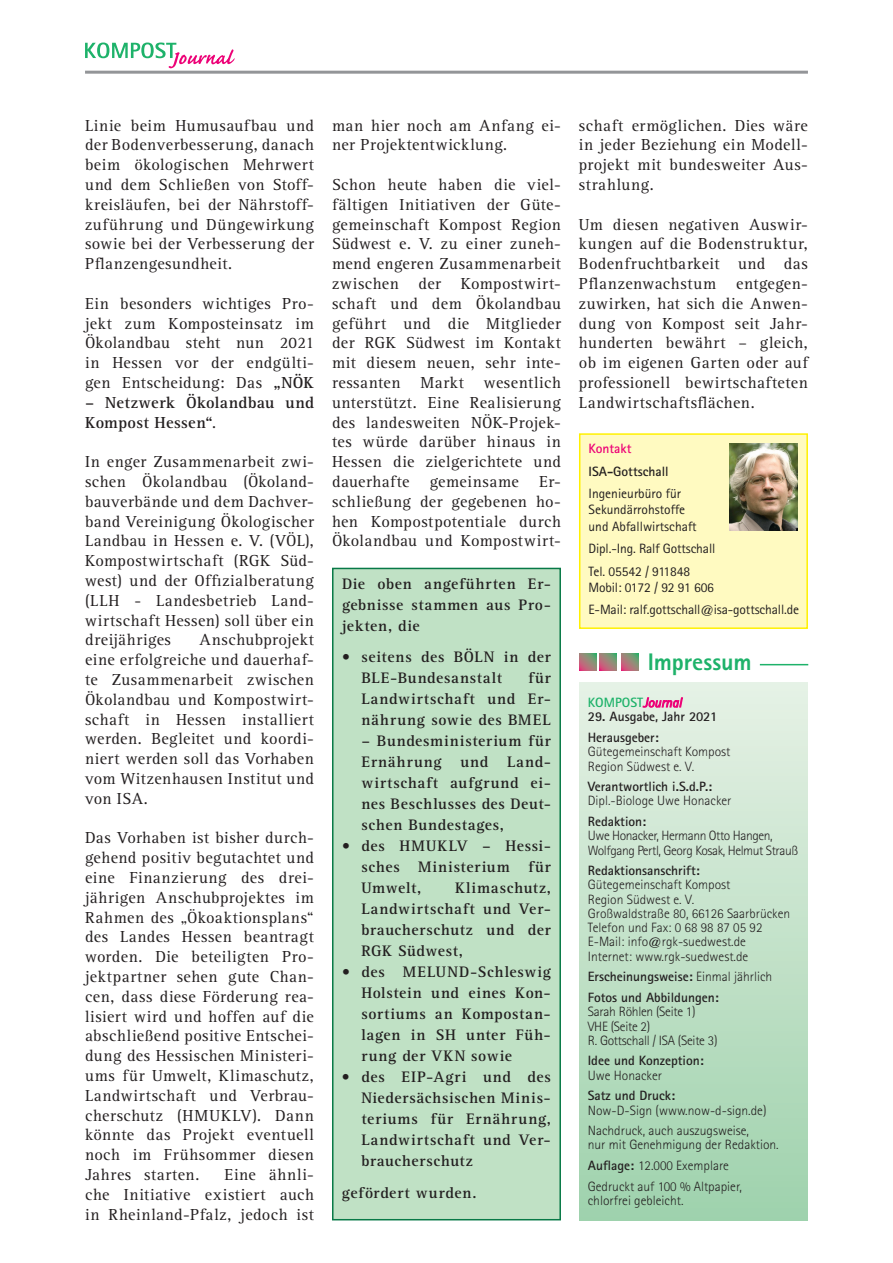
<style>
.page{position:relative;width:893px;height:1263px;background:#fff}
.page>*{position:absolute;margin:0;border:0;box-sizing:border-box;transform-origin:0 0}
.t1{font:800 24px "Rotis Sans Serif Std";letter-spacing:-.005em;color:#1eb26a}
.t2{font:16.5px/19.8px "Rotis Serif Std";letter-spacing:.03em;color:#231f20;text-align:justify}
.t3{font:700 16.5px/19.8px "Rotis Serif Std";letter-spacing:.02em;color:#231f20}
.t4{font:700 15.75px/21px "Rotis Serif Std";letter-spacing:.045em;color:#231f20;text-align:justify}
.t5{font:300 13.5px/14.2px "Rotis Sans Serif Std";color:#231f20}
.t6{font:700 13.5px/20.7px "Rotis Sans Serif Std";color:#231f20}
.t7{font:13.5px/16.2px "Rotis Sans Serif Std";letter-spacing:-.01em;color:#231f20}
.t8{font:300 13.5px/14.2px "Rotis Sans Serif Std";letter-spacing:-.03em;color:#231f20}
.t9{font:300 13.5px/14.2px "Rotis Sans Serif Std";letter-spacing:-.02em;color:#231f20}
.t10{font:700 13.5px "Rotis Sans Serif Std";color:#1eb26a}
.t11{font:700 13.5px "Rotis Sans Serif Std";color:#ed0277}
.s1{font-weight:700}
.s2{font-weight:400}
.s3{font-weight:400;font-style:italic;color:#ed0277}
.s4{font-weight:300}
</style>
<div class="page">
<hr style="left:85px;top:71px;width:723px;height:3px;background:#939598">
<svg style="left:85px;top:43px;width:150px;height:25px"></svg>
<div style="left:579px;top:682px;width:229px;height:538px;background:linear-gradient(to bottom,#e6f1e5,#9fd2ad)"></div>
<svg style="left:643px;top:697px;width:40px;height:11px"></svg>
<svg style="left:579px;top:654px;width:17px;height:17px"></svg>
<svg style="left:600px;top:654px;width:17px;height:17px"></svg>
<svg style="left:621px;top:654px;width:17px;height:17px"></svg>
<hr style="left:760px;top:664px;width:48px;height:1px;background:#1eb26a">
<div style="left:579px;top:433px;width:229px;height:196px;background:#fffac1;border:2px solid #fff101"></div>
<img style="left:730px;top:444px;width:68px;height:87px">
<div style="left:333px;top:568px;width:227px;height:652px;background:#c0e1c5"></div>
<div style="left:332px;top:568px;width:229px;height:652px;border:2px solid #087947"></div>
<p class="t2" style="left:85px;top:116px;width:230px">Linie beim Humusaufbau und der Bodenverbesserung, danach beim ökologischen Mehrwert und dem Schließen von Stoff&shy;kreisläufen, bei der Nährstoff&shy;zuführung und Düngewirkung sowie bei der Verbesserung der Pflanzengesundheit.</p>
<p class="t2" style="left:85px;top:294px;width:230px">Ein besonders wichtiges Pro&shy;jekt zum Komposteinsatz im Ökolandbau steht nun 2021 in Hessen vor der endgülti&shy;gen Entscheidung: Das <span class="s1">„NÖK</span></p>
<p class="t3" style="left:85px;top:393px;width:231px">– Netzwerk Ökolandbau und<br>Kompost Hessen“<span class="s2">.</span></p>
<p class="t2" style="left:85px;top:452px;width:230px">In enger Zusammenarbeit zwi&shy;schen Ökolandbau (Ökoland&shy;bauverbände und dem Dachver&shy;band Vereinigung Ökologischer Landbau in Hessen e. V. (VÖL), Kompostwirtschaft (RGK Süd&shy;west) und der Offizialberatung (LLH - Landesbetrieb Land&shy;wirtschaft Hessen) soll über ein dreijähriges</p>
<p class="t2" style="left:85px;top:630px;width:230px;text-indent:114px">Anschubprojekt eine erfolgreiche und dauerhaf&shy;te Zusammenarbeit zwischen Ökolandbau und Kompostwirt&shy;schaft in Hessen installiert werden. Begleitet und koordi&shy;niert werden soll das Vorhaben vom Witzenhausen Institut und von ISA.</p>
<p class="t2" style="left:85px;top:828px;width:230px">Das Vorhaben ist bisher durch&shy;gehend positiv begutachtet und eine Finanzierung des drei&shy;jährigen Anschubprojektes im Rahmen des „Ökoaktionsplans“ des Landes Hessen beantragt worden. Die beteiligten Pro&shy;jektpartner sehen gute Chan&shy;cen, dass diese Förderung rea&shy;lisiert wird und hoffen auf die abschließend positive Entschei&shy;dung des Hessischen Ministeri&shy;ums für Umwelt, Klimaschutz, Landwirtschaft und Verbrau&shy;cherschutz (HMUKLV). Dann könnte das Projekt eventuell noch im Frühsommer diesen Jahres starten.</p>
<p class="t2" style="left:85px;top:1165px;width:230px;text-indent:140px">Eine ähnli&shy;che Initiative existiert auch in Rheinland-Pfalz, jedoch ist</p>
<p class="t2" style="left:332px;top:116px;width:230px">man hier noch am Anfang ei&shy;ner Projektentwicklung.</p>
<p class="t2" style="left:332px;top:175px;width:230px">Schon heute haben die viel&shy;fältigen Initiativen der Güte&shy;gemeinschaft Kompost Region Südwest e. V. zu einer zuneh&shy;mend engeren Zusammenarbeit zwischen der Kompostwirt&shy;schaft und dem Ökolandbau geführt und die Mitglieder der RGK Südwest im Kontakt mit diesem neuen, sehr inte&shy;ressanten Markt wesentlich unterstützt. Eine Realisierung des landesweiten NÖK-Projek&shy;tes würde darüber hinaus in Hessen die zielgerichtete und dauerhafte gemeinsame Er&shy;schließung der gegebenen ho&shy;hen Kompostpotentiale durch Ökolandbau und Kompostwirt-</p>
<p class="t4" style="left:342px;top:573px;width:210px">Die oben angeführten Er&shy;gebnisse stammen aus Pro&shy;jekten, die</p>
<p class="t4" style="left:361px;top:647px;width:191px;text-indent:-19px">• seitens des BÖLN in der<br>BLE-Bundesanstalt</p>
<p class="t4" style="left:361px;top:668px;width:191px;text-indent:167px">für Landwirtschaft und Er&shy;nährung sowie des BMEL</p>
<p class="t4" style="left:361px;top:731px;width:191px">– Bundesministerium für Ernährung und Land&shy;wirtschaft aufgrund ei&shy;nes Beschlusses des Deut&shy;schen Bundestages,</p>
<p class="t4" style="left:361px;top:836px;width:191px;text-indent:-19px">• des HMUKLV – Hessi&shy;sches Ministerium für Umwelt,</p>
<p class="t4" style="left:361px;top:878px;width:191px;text-indent:94px">Klimaschutz, Landwirtschaft und Ver&shy;braucherschutz und der RGK Südwest,</p>
<p class="t4" style="left:361px;top:962px;width:191px;text-indent:-19px">• des MELUND-Schleswig Holstein und eines Kon&shy;sortiums an Kompostan&shy;lagen in SH unter Füh&shy;rung der VKN sowie</p>
<p class="t4" style="left:361px;top:1067px;width:191px;text-indent:-19px">• des EIP-Agri und des Niedersächsischen Minis&shy;teriums für Ernährung, Landwirtschaft und Ver&shy;braucherschutz</p>
<p class="t4" style="left:342px;top:1182px;width:136px">gefördert wurden.</p>
<p class="t2" style="left:579px;top:116px;width:230px">schaft ermöglichen. Dies wäre in jeder Beziehung ein Modell&shy;projekt mit bundesweiter Aus&shy;strahlung.</p>
<p class="t2" style="left:579px;top:215px;width:230px">Um diesen negativen Auswir&shy;kungen auf die Bodenstruktur, Bodenfruchtbarkeit und das Pflanzenwachstum entgegen&shy;zuwirken, hat sich die Anwen&shy;dung von Kompost seit Jahr&shy;hunderten bewährt – gleich, ob im eigenen Garten oder auf professionell bewirtschafteten Landwirtschaftsflächen.</p>
<p class="t11" style="left:588px;top:440px;width:45px">Kontakt</p>
<p class="t6" style="left:588px;top:460px;width:82px">ISA-Gottschall</p>
<p class="t7" style="left:588px;top:485px;width:110px">Ingenieurbüro für<br>Sekundärrohstoffe und Abfallwirtschaft</p>
<p class="t7" style="left:588px;top:537px;width:128px;line-height:22.5px">Dipl.-Ing. Ralf Gottschall<br>Tel. 05542 / 911848</p>
<p class="t7" style="left:588px;top:576px;width:212px;line-height:22.5px">Mobil: 0172 / 92 91 606<br>E-Mail: ralf.gottschall@isa-gottschall.de</p>
<h1 class="t1" style="left:648px;top:647px;width:105px">Impressum</h1>
<p class="t10" style="left:588px;top:694px;width:95px">Kompost<span class="s3">Journal</span></p>
<p class="t6" style="left:588px;top:706px;width:131px">29. Ausgabe, Jahr 2021<br>Herausgeber:</p>
<p class="t5" style="left:588px;top:745px;width:144px">Gütegemeinschaft Kompost<br>Region Südwest e. V.</p>
<p class="t6" style="left:588px;top:776px;width:126px">Verantwortlich i.S.d.P.:</p>
<p class="t5" style="left:588px;top:794px;width:145px">Dipl.-Biologe Uwe Honacker</p>
<p class="t6" style="left:588px;top:811px;width:60px">Redaktion:</p>
<p class="t8" style="left:588px;top:829px;width:212px">Uwe Honacker, Hermann Otto Hangen,<br>Wolfgang Pertl, Georg Kosak, Helmut Strauß</p>
<p class="t6" style="left:588px;top:860px;width:113px">Redaktionsanschrift:</p>
<p class="t5" style="left:588px;top:878px;width:204px">Gütegemeinschaft Kompost<br>Region Südwest e. V.<br>Großwaldstraße 80, 66126 Saarbrücken<br>Telefon und Fax: 0 68 98 87 05 92<br>E-Mail: info@rgk-suedwest.de<br>Internet: www.rgk-suedwest.de</p>
<p class="t6" style="left:588px;top:966px;width:186px">Erscheinungsweise: <span class="s4">Einmal jährlich<br></span>Fotos und Abbildungen:</p>
<p class="t9" style="left:588px;top:1004px;width:131px">Sarah Röhlen (Seite 1)<br>VHE (Seite 2)<br>R. Gottschall / ISA (Seite 3)</p>
<p class="t6" style="left:588px;top:1050px;width:117px">Idee und Konzeption:</p>
<p class="t5" style="left:588px;top:1068px;width:76px">Uwe Honacker</p>
<p class="t6" style="left:588px;top:1085px;width:89px">Satz und Druck:</p>
<p class="t5" style="left:588px;top:1100px;width:180px;line-height:20.7px">Now-D-Sign (www.now-d-sign.de)<br>Nachdruck, auch auszugsweise,</p>
<p class="t5" style="left:588px;top:1134px;width:192px;line-height:20.7px">nur mit Genehmigung der Redaktion.<br><span class="s1">Auflage:</span> 12.000 Exemplare<br>Gedruckt auf 100 % Altpapier,</p>
<p class="t5" style="left:588px;top:1193px;width:97px">chlorfrei gebleicht.</p>
</div>
